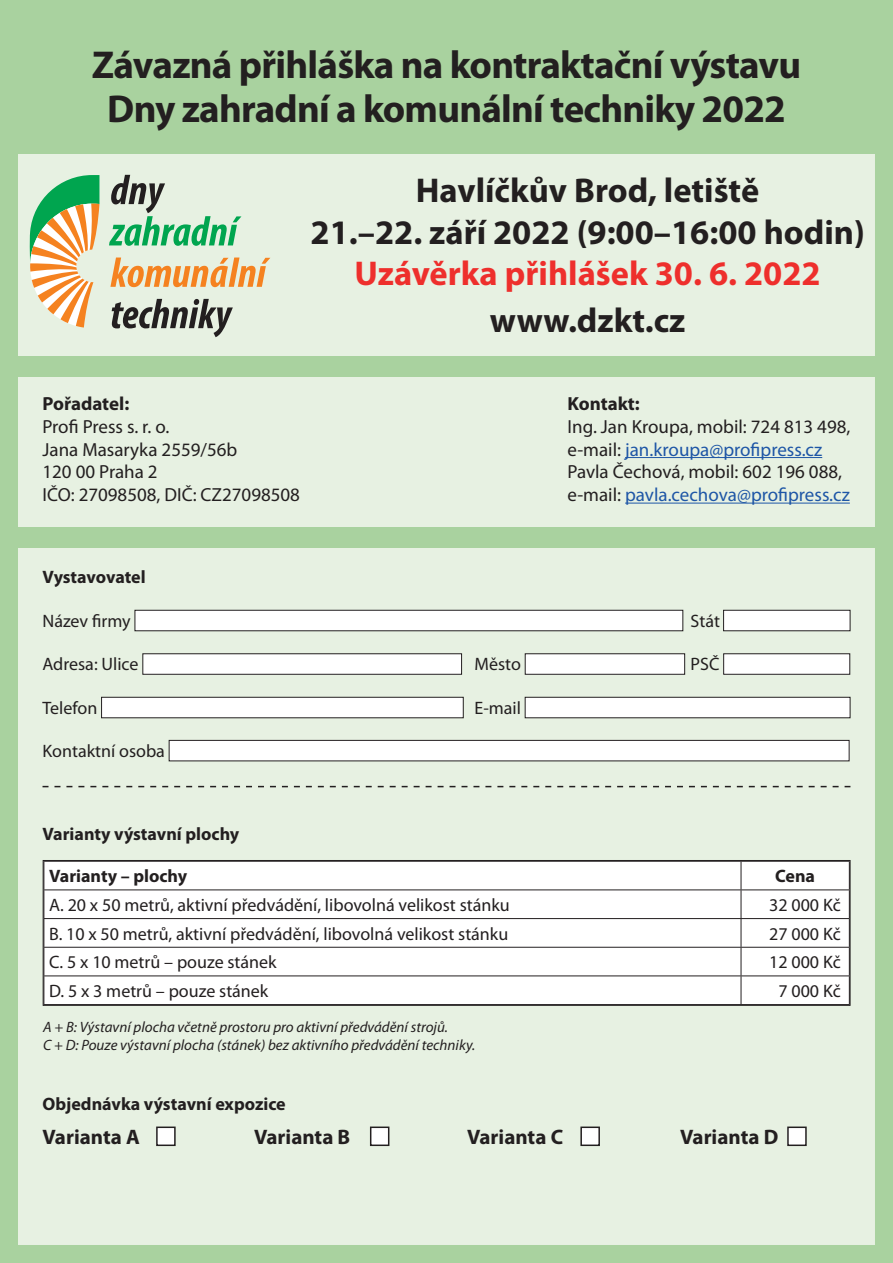
<style>
.page{position:relative;width:893px;height:1263px;background:#fff}
.page>*{position:absolute;margin:0;border:0;box-sizing:border-box;transform-origin:0 0}
.t1{font:700 39px/43.8px "Myriad Pro";letter-spacing:-.02em;color:#231f20;text-align:center}
.t2{font:700 34.5px/41.4px "Myriad Pro";color:#231f20;text-align:center}
.t3{font:700 34.5px "Myriad Pro";color:#ee2f2c}
.t4{font:700 21px "Myriad Pro";color:#231f20}
.t5{font:18.9px/22.8px "Myriad Pro";color:#231f20}
.t6{font:700 18.9px "Myriad Pro";color:#231f20}
.t7{font:18px "Myriad Pro";color:#231f20}
.t8{font:700 18px "Myriad Pro";color:#231f20}
.t9{font:italic 15px/18px "Myriad Pro";color:#231f20}
.s1{color:#1e56a6}
</style>
<div class="page">
<div style="left:9px;top:9px;width:875px;height:1245px;background:#e7f1e2"></div>
<div style="left:0;top:0;width:893px;height:1263px;border:18px solid #a9d29f"></div>
<div style="left:17px;top:0;width:860px;height:154px;background:#a9d29f"></div>
<div style="left:17px;top:527px;width:860px;height:21px;background:#a9d29f"></div>
<div style="left:17px;top:356px;width:860px;height:21px;background:#a9d29f"></div>
<div style="left:135px;top:610px;width:548px;height:21px;background:#fff"></div>
<div style="left:135px;top:610px;width:548px;height:21px;border:1px solid #231f20"></div>
<div style="left:724px;top:610px;width:126px;height:21px;background:#fff"></div>
<div style="left:723px;top:610px;width:127px;height:21px;border:1px solid #231f20"></div>
<div style="left:143px;top:654px;width:319px;height:20px;background:#fff"></div>
<div style="left:142px;top:653px;width:320px;height:22px;border:1px solid #231f20"></div>
<div style="left:525px;top:654px;width:160px;height:20px;background:#fff"></div>
<div style="left:525px;top:653px;width:160px;height:22px;border:1px solid #231f20"></div>
<div style="left:724px;top:654px;width:126px;height:20px;background:#fff"></div>
<div style="left:723px;top:653px;width:127px;height:22px;border:1px solid #231f20"></div>
<div style="left:102px;top:697px;width:361px;height:21px;background:#fff"></div>
<div style="left:101px;top:697px;width:363px;height:21px;border:1px solid #231f20"></div>
<div style="left:525px;top:697px;width:325px;height:21px;background:#fff"></div>
<div style="left:525px;top:697px;width:325px;height:21px;border:1px solid #231f20"></div>
<div style="left:169px;top:740px;width:680px;height:21px;background:#fff"></div>
<div style="left:169px;top:740px;width:680px;height:21px;border:1px solid #231f20"></div>
<hr style="left:625px;top:457px;width:197px;height:1px;background:#1e56a6">
<hr style="left:625px;top:503px;width:225px;height:1px;background:#1e56a6">
<svg style="left:43px;top:786px;width:807px;height:1px"></svg>
<svg style="left:112px;top:299px;width:121px;height:38px"></svg>
<svg style="left:109px;top:175px;width:132px;height:71px"></svg>
<svg style="left:110px;top:257px;width:160px;height:30px"></svg>
<svg style="left:30px;top:175px;width:69px;height:153px"></svg>
<div style="left:43px;top:860px;width:807px;height:145px;background:#fff"></div>
<hr style="left:44px;top:889px;width:806px;height:1px;background:#231f20">
<hr style="left:44px;top:918px;width:806px;height:1px;background:#231f20">
<hr style="left:44px;top:947px;width:806px;height:1px;background:#231f20">
<hr style="left:44px;top:975px;width:806px;height:1px;background:#231f20">
<svg style="left:741px;top:862px;width:1px;height:142px"></svg>
<div style="left:43px;top:860px;width:807px;height:146px;border:1px solid #231f20"></div>
<div style="left:157px;top:1127px;width:18px;height:18px;background:#fff"></div>
<div style="left:156px;top:1126px;width:20px;height:20px;border:2px solid #231f20"></div>
<div style="left:371px;top:1127px;width:18px;height:18px;background:#fff"></div>
<div style="left:370px;top:1126px;width:19px;height:20px;border:2px solid #231f20"></div>
<div style="left:581px;top:1127px;width:18px;height:18px;background:#fff"></div>
<div style="left:580px;top:1126px;width:20px;height:20px;border:2px solid #231f20"></div>
<div style="left:788px;top:1127px;width:18px;height:18px;background:#fff"></div>
<div style="left:787px;top:1126px;width:20px;height:20px;border:2px solid #231f20"></div>
<h1 class="t1" style="left:92px;top:46px;width:711px">Závazná přihláška na kontraktační výstavu<br>Dny zahradní a komunální techniky 2022</h1>
<h2 class="t2" style="left:311px;top:173px;width:556px">Havlíčkův Brod, letiště<br>21.–22. září 2022 (9:00–16:00 hodin)</h2>
<h2 class="t3" style="left:355px;top:260px;width:468px">Uzávěrka přihlášek 30. 6. 2022</h2>
<h2 class="t2" style="left:490px;top:302px;width:197px">www.dzkt.cz</h2>
<p class="t6" style="left:43px;top:396px;width:88px">Pořadatel:</p>
<p class="t5" style="left:43px;top:417px;width:259px">Profi Press s. r. o.<br>Jana Masaryka 2559/56b<br>120 00 Praha 2<br>IČO: 27098508, DIČ: CZ27098508</p>
<p class="t6" style="left:567px;top:396px;width:74px">Kontakt:</p>
<p class="t5" style="left:567px;top:417px;width:284px">Ing. Jan Kroupa, mobil: 724 813 498, e-mail: <span class="s1">jan.kroupa@profipress.cz </span>Pavla Čechová, mobil: 602 196 088, e-mail: <span class="s1">pavla.cechova@profipress.cz</span></p>
<p class="t8" style="left:43px;top:570px;width:105px">Vystavovatel</p>
<p class="t7" style="left:43px;top:614px;width:90px">Název firmy</p>
<p class="t7" style="left:691px;top:614px;width:31px">Stát</p>
<p class="t7" style="left:43px;top:657px;width:98px">Adresa: Ulice</p>
<p class="t7" style="left:475px;top:657px;width:48px">Město</p>
<p class="t7" style="left:691px;top:657px;width:30px">PSČ</p>
<p class="t7" style="left:43px;top:701px;width:56px">Telefon</p>
<p class="t7" style="left:475px;top:701px;width:48px">E-mail</p>
<p class="t7" style="left:43px;top:744px;width:124px">Kontaktní osoba</p>
<p class="t8" style="left:43px;top:827px;width:198px">Varianty výstavní plochy</p>
<p class="t8" style="left:49px;top:869px;width:140px">Varianty – plochy</p>
<p class="t8" style="left:775px;top:869px;width:41px">Cena</p>
<p class="t7" style="left:49px;top:898px;width:462px">A. 20 x 50 metrů, aktivní předvádění, libovolná velikost stánku</p>
<p class="t7" style="left:769px;top:898px;width:73px">32 000 Kč</p>
<p class="t7" style="left:49px;top:927px;width:461px">B. 10 x 50 metrů, aktivní předvádění, libovolná velikost stánku</p>
<p class="t7" style="left:769px;top:927px;width:73px">27 000 Kč</p>
<p class="t7" style="left:49px;top:955px;width:229px">C. 5 x 10 metrů – pouze stánek</p>
<p class="t7" style="left:769px;top:955px;width:73px">12 000 Kč</p>
<p class="t7" style="left:49px;top:984px;width:221px">D. 5 x 3 metrů – pouze stánek</p>
<p class="t7" style="left:778px;top:984px;width:64px">7 000 Kč</p>
<p class="t9" style="left:43px;top:1019px;width:434px">A + B: Výstavní plocha včetně prostoru pro aktivní předvádění strojů.<br>C + D: Pouze výstavní plocha (stánek) bez aktivního předvádění techniky.</p>
<p class="t8" style="left:43px;top:1097px;width:245px">Objednávka výstavní expozice</p>
<p class="t4" style="left:43px;top:1129px;width:99px">Varianta A</p>
<p class="t4" style="left:254px;top:1129px;width:98px">Varianta B</p>
<p class="t4" style="left:467px;top:1129px;width:98px">Varianta C</p>
<p class="t4" style="left:680px;top:1129px;width:100px">Varianta D</p>
</div>
